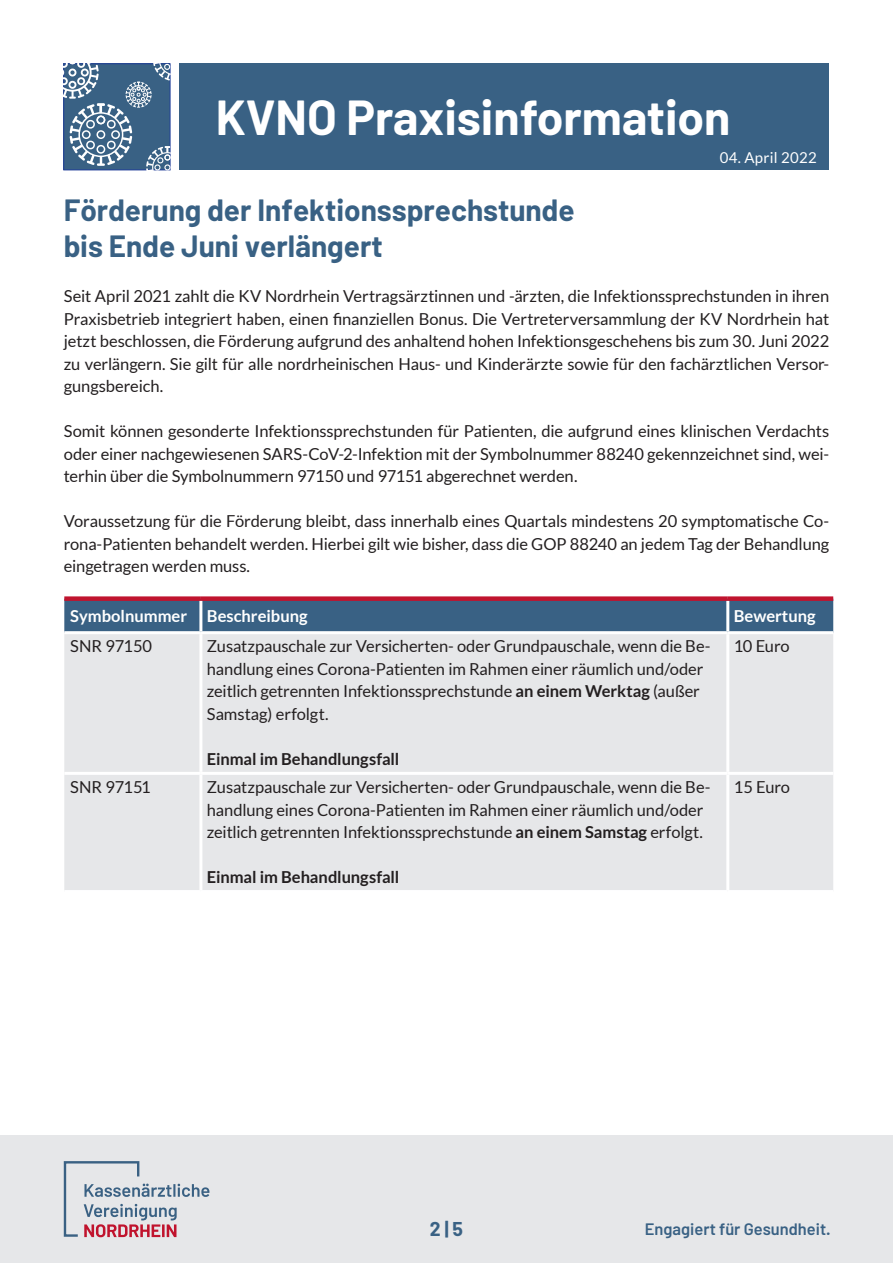
<style>
.page{position:relative;width:893px;height:1263px;background:#fff}
.page>*{position:absolute;margin:0;border:0;box-sizing:border-box;transform-origin:0 0}
.t1{font:700 48px "Barlow";color:#fff}
._1_0_-_Fließtext___1{font:700 30px/36px "Barlow";color:#396184}
.t2{font:700 19.5px "Barlow";color:#396184}
._1_0_-_Fließtext___1-2{font:16.5px/22.5px "Lato";letter-spacing:-.005em;color:#231f20;text-align:justify}
._3_0_-_Numerische_Au{font:16.5px/22.5px "Lato";letter-spacing:-.005em;color:#231f20}
._3_0_-_Numerische_Au-2{font:700 16.5px "Lato";letter-spacing:-.005em;color:#231f20}
.t3{font:700 16.5px "Lato";color:#fff}
.t4{font:600 16.5px "Barlow";color:#396184}
.t5{font:15px "Lato";letter-spacing:.02em;color:#fff}
.s1{font-weight:700}
</style>
<div class="page">
<div style="left:180px;top:64px;width:649px;height:106px;background:#396184"></div>
<svg style="left:64px;top:64px;width:106px;height:106px;background:#5c7d9a"></svg>
<div style="left:0;top:1135px;width:893px;height:128px;background:#e6e7e9"></div>
<svg style="left:64px;top:1161px;width:145px;height:76px"></svg>
<div style="left:64px;top:601px;width:769px;height:30px;background:#396184"></div>
<div style="left:64px;top:634px;width:769px;height:256px;background:#e6e7e9"></div>
<hr style="left:64px;top:772px;width:137px;height:3px;background:#fff">
<hr style="left:201px;top:772px;width:527px;height:3px;background:#fff">
<hr style="left:728px;top:772px;width:105px;height:3px;background:#fff">
<div style="left:64px;top:596px;width:137px;height:5px;background:#c0142e"></div>
<div style="left:201px;top:596px;width:527px;height:5px;background:#c0142e"></div>
<div style="left:728px;top:596px;width:105px;height:5px;background:#c0142e"></div>
<hr style="left:199px;top:601px;width:3px;height:30px;background:#fff">
<hr style="left:199px;top:634px;width:3px;height:138px;background:#fff">
<hr style="left:199px;top:775px;width:3px;height:115px;background:#fff">
<hr style="left:726px;top:601px;width:3px;height:30px;background:#fff">
<hr style="left:726px;top:634px;width:3px;height:138px;background:#fff">
<hr style="left:726px;top:775px;width:3px;height:115px;background:#fff">
<h1 class="t1" style="left:216px;top:88px;width:516px">KVNO Praxisinformation</h1>
<p class="t5" style="left:720px;top:149px;width:99px">04. April 2022</p>
<p class="_1_0_-_Fließtext___1" style="left:64px;top:192px;width:512px">Förderung der Infektionssprechstunde bis Ende Juni verlängert</p>
<p class="_1_0_-_Fließtext___1-2" style="left:64px;top:285px;width:767px">Seit April 2021 zahlt die KV Nordrhein Vertragsärztinnen und -ärzten, die Infektionssprechstunden in ihren Praxisbetrieb integriert haben, einen finanziellen Bonus. Die Vertreterversammlung der KV Nordrhein hat jetzt beschlossen, die Förderung aufgrund des anhaltend hohen Infektionsgeschehens bis zum 30. Juni 2022 zu verlängern. Sie gilt für alle nordrheinischen Haus- und Kinderärzte sowie für den fachärztlichen Versor&shy;gungsbereich.</p>
<p class="_1_0_-_Fließtext___1-2" style="left:64px;top:420px;width:767px">Somit können gesonderte Infektionssprechstunden für Patienten, die aufgrund eines klinischen Verdachts oder einer nachgewiesenen SARS-CoV-2-Infektion mit der Symbolnummer 88240 gekennzeichnet sind, wei&shy;terhin über die Symbolnummern 97150 und 97151 abgerechnet werden.</p>
<p class="_1_0_-_Fließtext___1-2" style="left:64px;top:510px;width:767px">Voraussetzung für die Förderung bleibt, dass innerhalb eines Quartals mindestens 20 symptomatische Co&shy;rona-Patienten behandelt werden. Hierbei gilt wie bisher, dass die GOP 88240 an jedem Tag der Behandlung eingetragen werden muss.</p>
<p class="t3" style="left:70px;top:607px;width:118px">Symbolnummer</p>
<p class="t3" style="left:207px;top:607px;width:102px">Beschreibung</p>
<p class="t3" style="left:734px;top:607px;width:83px">Bewertung</p>
<p class="_3_0_-_Numerische_Au" style="left:70px;top:635px;width:83px">SNR 97150</p>
<p class="_3_0_-_Numerische_Au" style="left:207px;top:635px;width:505px">Zusatzpauschale zur Versicherten- oder Grundpauschale, wenn die Be&shy;handlung eines Corona-Patienten im Rahmen einer räumlich und/oder zeitlich getrennten Infektionssprechstunde <span class="s1">an einem Werktag</span> (außer Samstag) erfolgt.</p>
<p class="_3_0_-_Numerische_Au-2" style="left:207px;top:749px;width:194px">Einmal im Behandlungsfall</p>
<p class="_3_0_-_Numerische_Au" style="left:734px;top:635px;width:57px">10 Euro</p>
<p class="_3_0_-_Numerische_Au" style="left:70px;top:776px;width:82px">SNR 97151</p>
<p class="_3_0_-_Numerische_Au" style="left:207px;top:776px;width:505px">Zusatzpauschale zur Versicherten- oder Grundpauschale, wenn die Be&shy;handlung eines Corona-Patienten im Rahmen einer räumlich und/oder zeitlich getrennten Infektionssprechstunde <span class="s1">an einem Samstag</span> erfolgt.</p>
<p class="_3_0_-_Numerische_Au-2" style="left:207px;top:867px;width:194px">Einmal im Behandlungsfall</p>
<p class="_3_0_-_Numerische_Au" style="left:734px;top:776px;width:58px">15 Euro</p>
<p class="t2" style="left:430px;top:1217px;width:35px">2 | 5</p>
<p class="t4" style="left:645px;top:1219px;width:187px">Engagiert für Gesundheit.</p>
</div>
